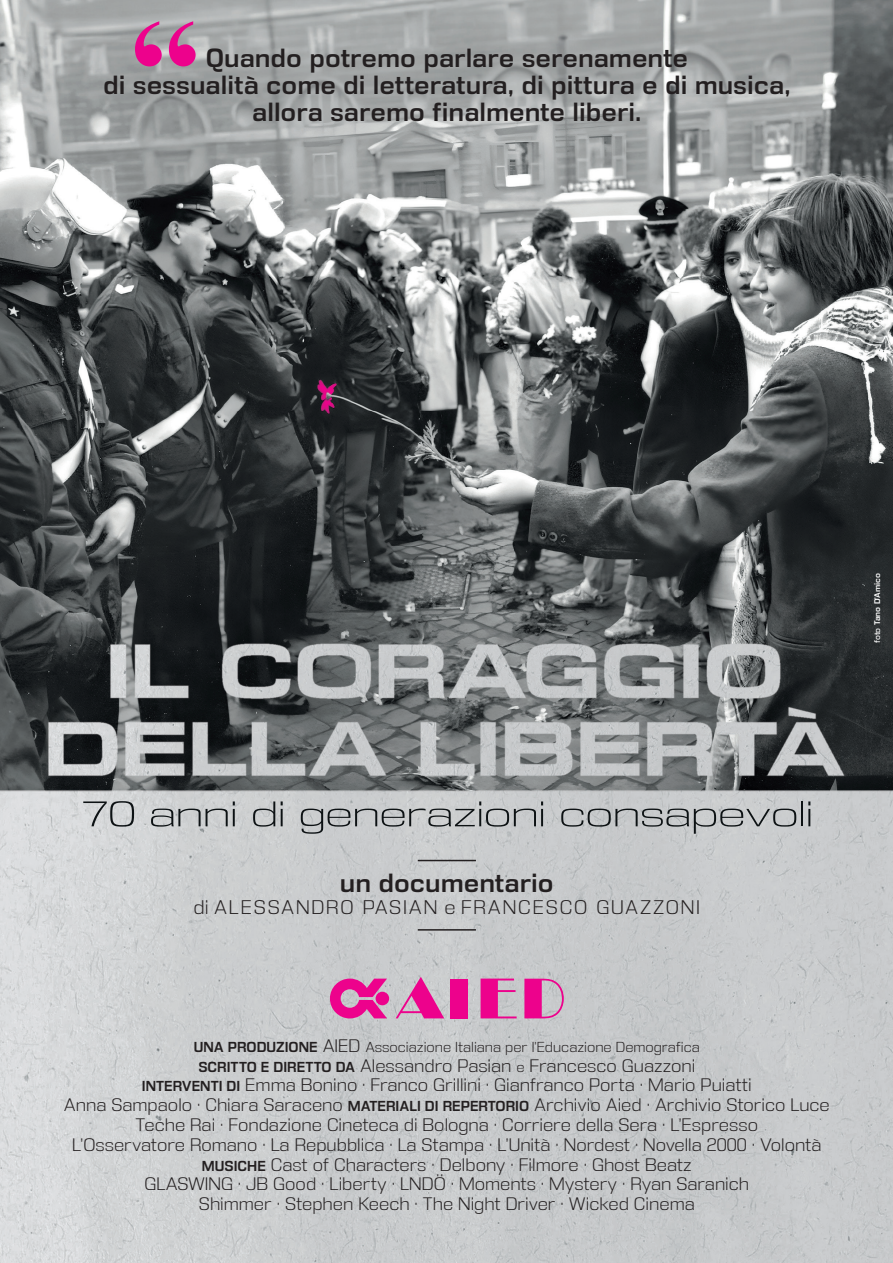
<style>
.page{position:relative;width:893px;height:1263px;background:#fff}
.page>*{position:absolute;margin:0;border:0;box-sizing:border-box;transform-origin:0 0}
.t1{font:24px/27px "DDT Sb";color:#231f20;text-align:center}
.t2{font:18px "DDT Lt";letter-spacing:.1em;color:#231f20}
.t3{font:16.5px/19.8px "DDT Lt";color:#231f20;text-align:center}
.t4{font:13.2px "DDT Lt";color:#231f20}
.t5{font:7.5px "DDT Sb";color:#fff}
.s1{font-family:"DDT Rg"}
.s2{font-family:"DDT Sb"}
.s3{font-size:16.5px}
.s4{font-family:"DDT Sb";font-size:13.2px}
.s5{font-size:13.2px}
</style>
<div class="page">
<img style="left:0;top:0;width:893px;height:1263px">
<svg style="left:330px;top:978px;width:57px;height:40px;background:#dd4ea3"></svg>
<div style="left:376px;top:992px;width:13px;height:13px;background:#ed028c;border-radius:50%"></div>
<svg style="left:396px;top:977px;width:48px;height:41px;background:#d67fb4"></svg>
<div style="left:450px;top:978px;width:18px;height:40px;background:#ed028c"></div>
<svg style="left:524px;top:979px;width:40px;height:39px;background:#d963aa"></svg>
<svg style="left:481px;top:978px;width:36px;height:40px"></svg>
<svg style="left:83px;top:801px;width:51px;height:26px"></svg>
<svg style="left:151px;top:801px;width:84px;height:26px;background:#aeb1b2"></svg>
<svg style="left:253px;top:801px;width:22px;height:26px"></svg>
<svg style="left:281px;top:801px;width:2px;height:25px"></svg>
<svg style="left:301px;top:801px;width:242px;height:33px;background:#b1b3b5"></svg>
<svg style="left:561px;top:808px;width:235px;height:26px;background:#aaadae"></svg>
<hr style="left:801px;top:801px;width:2px;height:25px;background:#0d1214">
<svg style="left:808px;top:801px;width:2px;height:25px"></svg>
<svg style="left:135px;top:21px;width:61px;height:45px;background:#c75d9d"></svg>
<hr style="left:418px;top:860px;width:58px;height:1px;background:#231f20">
<hr style="left:418px;top:929px;width:58px;height:2px;background:#231f20">
<h1 class="t1" style="left:103px;top:44px;width:689px">Quando potremo parlare serenamente<br>di sessualità come di letteratura, di pittura e di musica, allora saremo finalmente liberi.</h1>
<p class="t5" style="left:873px;top:643px;width:72px;rotate:-90deg"><span class="s1">foto</span> Tano D’Amico</p>
<h1 class="t1" style="left:340px;top:870px;width:215px">un documentario</h1>
<p class="t2" style="left:194px;top:896px;width:508px">di ALESSANDRO PASIAN e FRANCESCO GUAZZONI</p>
<p class="t4" style="left:194px;top:1039px;width:508px"><span class="s2">UNA PRODUZIONE</span> <span class="s3">AIED</span> Associazione Italiana per l’Educazione Demografica</p>
<p class="t3" style="left:64px;top:1055px;width:767px"><span class="s4">SCRITTO E DIRETTO DA</span> Alessandro Pasian <span class="s5">e</span> Francesco Guazzoni<br><span class="s4">INTERVENTI DI</span> Emma Bonino · Franco Grillini · Gianfranco Porta · Mario Puiatti<br>Anna Sampaolo · Chiara Saraceno <span class="s4">MATERIALI DI REPERTORIO</span> Archivio Aied · Archivio Storico Luce Teche Rai · Fondazione Cineteca di Bologna · Corriere della Sera · L’Espresso<br>L’Osservatore Romano · La Repubblica · La Stampa · L’Unità · Nordest · Novella 2000 · Volontà <span class="s4">MUSICHE</span> Cast of Characters · Delbony · Filmore · Ghost Beatz<br>GLASWING · JB Good · Liberty · LNDÖ · Moments · Mystery · Ryan Saranich<br>Shimmer · Stephen Keech · The Night Driver · Wicked Cinema</p>
</div>
